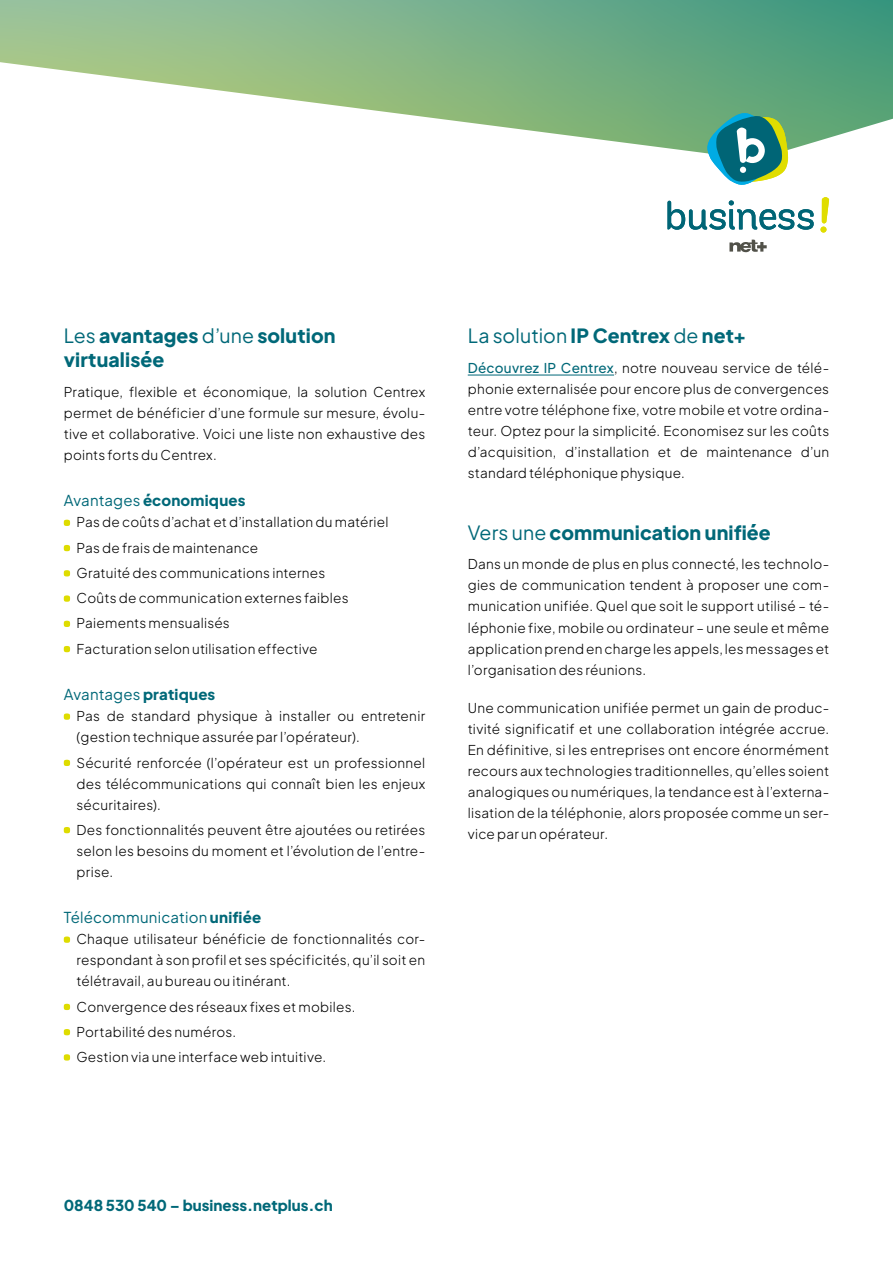
<style>
.page{position:relative;width:893px;height:1263px;background:#fff}
.page>*{position:absolute;margin:0;border:0;box-sizing:border-box;transform-origin:0 0}
.t1{font:800 19.5px/24px "Plus Jakarta Sans";letter-spacing:.005em;color:#006878}
.t2{font:800 15px "Plus Jakarta Sans";color:#006878}
.t3{font:15px "Plus Jakarta Sans";letter-spacing:.01em;color:#006878}
.t4{font:300 13.5px/21px "Plus Jakarta Sans";letter-spacing:.02em;color:#000;text-align:justify}
.s1{font-weight:400}
.s2{font-weight:800}
.s3{font-weight:500;color:#006878}
</style>
<div class="page">
<svg style="left:0;top:0;width:893px;height:154px"></svg>
<svg style="left:707px;top:113px;width:81px;height:72px"></svg>
<svg style="left:667px;top:200px;width:147px;height:30px"></svg>
<svg style="left:822px;top:197px;width:7px;height:26px"></svg>
<svg style="left:820px;top:226px;width:7px;height:7px"></svg>
<svg style="left:729px;top:240px;width:38px;height:12px"></svg>
<svg style="left:64px;top:520px;width:6px;height:6px"></svg>
<svg style="left:64px;top:545px;width:6px;height:6px"></svg>
<svg style="left:64px;top:570px;width:6px;height:6px"></svg>
<svg style="left:64px;top:595px;width:6px;height:7px"></svg>
<svg style="left:64px;top:621px;width:6px;height:6px"></svg>
<svg style="left:64px;top:646px;width:6px;height:6px"></svg>
<svg style="left:64px;top:713px;width:6px;height:7px"></svg>
<svg style="left:64px;top:760px;width:6px;height:6px"></svg>
<svg style="left:64px;top:827px;width:6px;height:6px"></svg>
<svg style="left:64px;top:936px;width:6px;height:7px"></svg>
<svg style="left:64px;top:1004px;width:6px;height:6px"></svg>
<svg style="left:64px;top:1029px;width:6px;height:6px"></svg>
<svg style="left:64px;top:1054px;width:6px;height:6px"></svg>
<hr style="left:468px;top:375px;width:146px;height:1px;background:#006878">
<h1 class="t1" style="left:64px;top:322px;width:273px"><span class="s1">Les</span> avantages <span class="s1">d’une</span> solution virtualisée</h1>
<p class="t4" style="left:64px;top:380px;width:363px">Pratique, flexible et économique, la solution Centrex permet de bénéficier d’une formule sur mesure, évolu&shy;tive et collaborative. Voici une liste non exhaustive des points forts du Centrex.</p>
<p class="t2" style="left:64px;top:489px;width:183px"><span class="s1">Avantages</span> économiques</p>
<p class="t4" style="left:77px;top:508px;width:314px;line-height:25.2px;text-align:left">Pas de coûts d’achat et d’installation du matériel Pas de frais de maintenance<br>Gratuité des communications internes<br>Coûts de communication externes faibles Paiements mensualisés<br>Facturation selon utilisation effective</p>
<p class="t3" style="left:64px;top:682px;width:153px">Avantages <span class="s2">pratiques</span></p>
<p class="t4" style="left:77px;top:704px;width:350px">Pas de standard physique à installer ou entretenir (gestion technique assurée par l’opérateur).</p>
<p class="t4" style="left:77px;top:751px;width:350px">Sécurité renforcée (l’opérateur est un professionnel des télécommunications qui connaît bien les enjeux sécuritaires).</p>
<p class="t4" style="left:77px;top:818px;width:350px">Des fonctionnalités peuvent être ajoutées ou retirées selon les besoins du moment et l’évolution de l’entre&shy;prise.</p>
<p class="t3" style="left:64px;top:905px;width:199px">Télécommunication <span class="s2">unifiée</span></p>
<p class="t4" style="left:77px;top:927px;width:350px">Chaque utilisateur bénéficie de fonctionnalités cor&shy;respondant à son profil et ses spécificités, qu’il soit en télétravail, au bureau ou itinérant.</p>
<p class="t4" style="left:77px;top:992px;width:280px;line-height:25.2px;text-align:left">Convergence des réseaux fixes et mobiles.<br>Portabilité des numéros.<br>Gestion via une interface web intuitive.</p>
<h1 class="t1" style="left:468px;top:322px;width:280px"><span class="s1">La solution</span> IP Centrex <span class="s1">de</span> net+</h1>
<p class="t4" style="left:468px;top:356px;width:363px"><span class="s3">Découvrez IP Centrex</span>, notre nouveau service de télé&shy;phonie externalisée pour encore plus de convergences entre votre téléphone fixe, votre mobile et votre ordina&shy;teur. Optez pour la simplicité. Economisez sur les coûts d’acquisition, d’installation et de maintenance d’un standard téléphonique physique.</p>
<h1 class="t1" style="left:468px;top:519px;width:305px"><span class="s1">Vers une</span> communication unifiée</h1>
<p class="t4" style="left:468px;top:553px;width:363px">Dans un monde de plus en plus connecté, les technolo&shy;gies de communication tendent à proposer une com&shy;munication unifiée. Quel que soit le support utilisé – té&shy;léphonie fixe, mobile ou ordinateur – une seule et même application prend en charge les appels, les messages et l’organisation des réunions.</p>
<p class="t4" style="left:468px;top:696px;width:363px">Une communication unifiée permet un gain de produc&shy;tivité significatif et une collaboration intégrée accrue.<br>En définitive, si les entreprises ont encore énormément recours aux technologies traditionnelles, qu’elles soient analogiques ou numériques, la tendance est à l’externa&shy;lisation de la téléphonie, alors proposée comme un ser&shy;vice par un opérateur.</p>
<p class="t2" style="left:64px;top:1193px;width:270px">0848 530 540 – business.netplus.ch</p>
</div>
